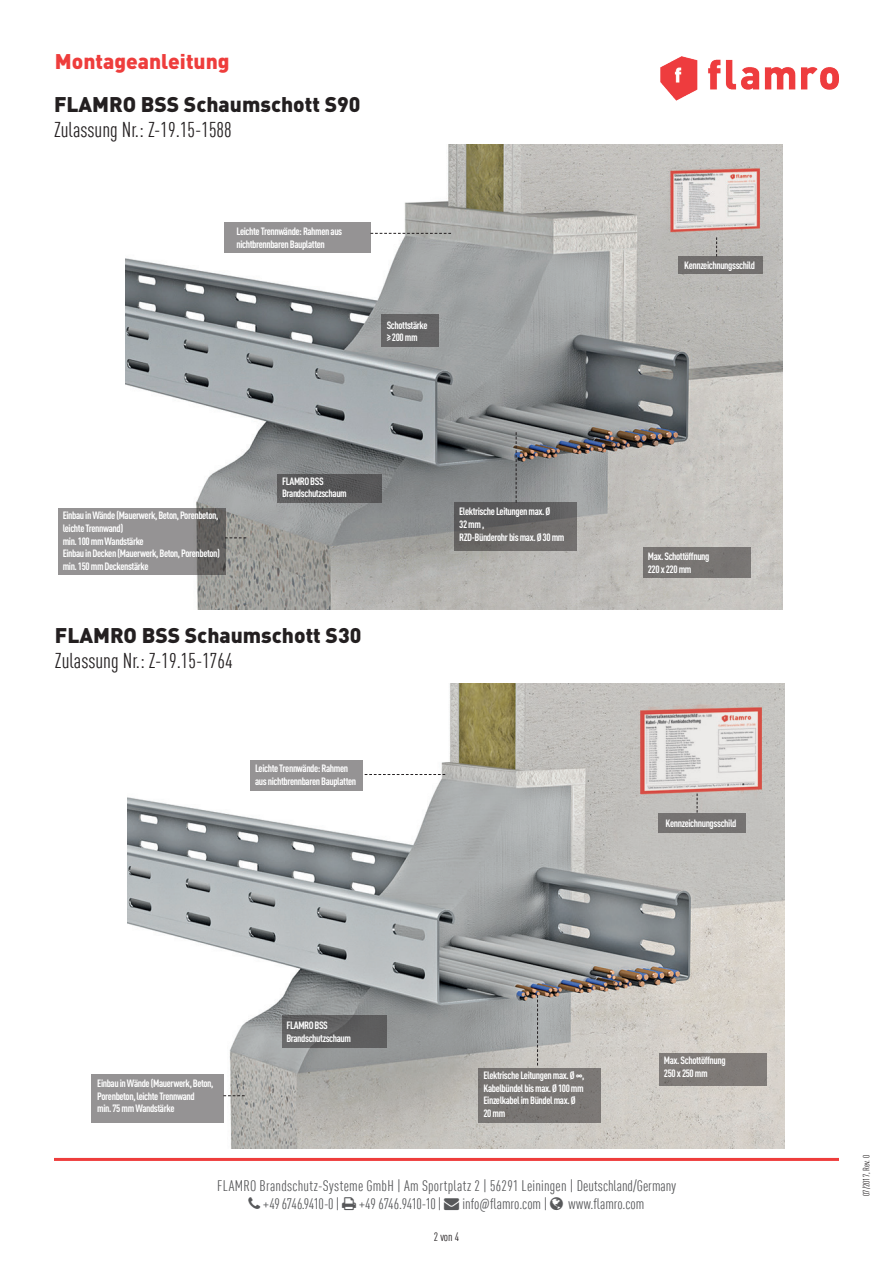
<style>
.page{position:relative;width:893px;height:1263px;background:#fff}
.page>*{position:absolute;margin:0;border:0;box-sizing:border-box;transform-origin:0 0}
.t1{font:condensed 21px "DIN Pro";color:#231f20}
.t2{font:900 21px "DIN Pro";color:#231f20}
.t3{font:900 21px "DIN Pro";color:#ee3d3c}
.t4{font:condensed 15px/18px "DIN Pro";letter-spacing:.01em;color:#57585a}
.t5{font:condensed 15px "DIN Pro";letter-spacing:-.01em;color:#57585a}
.t6{font:condensed 12px "DIN Pro";color:#231f20}
.t7{font:700 condensed 10.5px/12.6px "DIN Pro";letter-spacing:-.04em;color:#fff}
.t8{font:condensed 9px "DIN Pro";color:#231f20}
</style>
<div class="page">
<hr style="left:54px;top:1158px;width:785px;height:3px;background:#ee3d3c">
<img style="left:660px;top:56px;width:179px;height:44px">
<img style="left:126px;top:144px;width:657px;height:465px">
<svg style="left:716px;top:237px;width:1px;height:19px"></svg>
<div style="left:678px;top:257px;width:85px;height:17px;background:#726f6e"></div>
<svg style="left:225px;top:537px;width:21px;height:1px"></svg>
<svg style="left:516px;top:432px;width:1px;height:71px"></svg>
<div style="left:277px;top:474px;width:104px;height:29px;background:#575758"></div>
<div style="left:454px;top:503px;width:123px;height:48px;background:linear-gradient(to right,#5c5b5b,#6f6d6c)"></div>
<svg style="left:58px;top:509px;width:167px;height:66px;background:#8c8a8a"></svg>
<div style="left:643px;top:547px;width:107px;height:31px;background:#787572"></div>
<svg style="left:370px;top:233px;width:81px;height:1px"></svg>
<div style="left:224px;top:222px;width:146px;height:31px;background:#959394"></div>
<div style="left:381px;top:314px;width:58px;height:33px;background:#656465"></div>
<img style="left:128px;top:684px;width:656px;height:465px">
<svg style="left:697px;top:793px;width:1px;height:20px"></svg>
<div style="left:659px;top:813px;width:87px;height:19px;background:#757371"></div>
<div style="left:282px;top:1015px;width:104px;height:33px;background:#5e5e5f"></div>
<svg style="left:537px;top:995px;width:1px;height:70px"></svg>
<div style="left:478px;top:1068px;width:123px;height:54px;background:#797673"></div>
<svg style="left:223px;top:1095px;width:22px;height:1px"></svg>
<div style="left:91px;top:1074px;width:132px;height:49px;background:#959394"></div>
<div style="left:659px;top:1053px;width:108px;height:32px;background:#807b78"></div>
<svg style="left:365px;top:774px;width:80px;height:1px"></svg>
<div style="left:250px;top:760px;width:113px;height:30px;background:#959394"></div>
<h1 class="t3" style="left:55px;top:45px;width:176px">Montageanleitung</h1>
<h1 class="t2" style="left:54px;top:87px;width:308px">FLAMRO BSS Schaumschott S90</h1>
<h1 class="t1" style="left:54px;top:115px;width:179px">Zulassung Nr.: Z-19.15-1588</h1>
<p class="t7" style="left:236px;top:224px;width:107px">Leichte Trennwände: Rahmen aus nichtbrennbaren Bauplatten</p>
<p class="t7" style="left:387px;top:318px;width:42px">Schottstärke ≥ 200 mm</p>
<p class="t7" style="left:63px;top:509px;width:159px">Einbau in Wände (Mauerwerk, Beton, Porenbeton, leichte Trennwand)<br>min. 100 mm Wandstärke<br>Einbau in Decken (Mauerwerk, Beton, Porenbeton) min. 150 mm Deckenstärke</p>
<p class="t7" style="left:282px;top:474px;width:66px">FLAMRO BSS<br>Brandschutzschaum</p>
<h1 class="t2" style="left:55px;top:619px;width:308px">FLAMRO BSS Schaumschott S30</h1>
<h1 class="t1" style="left:55px;top:646px;width:179px">Zulassung Nr.: Z-19.15-1764</h1>
<p class="t7" style="left:255px;top:761px;width:103px">Leichte Trennwände: Rahmen aus nichtbrennbaren Bauplatten</p>
<p class="t7" style="left:459px;top:505px;width:107px">Elektrische Leitungen max. Ø<br>32 mm ,<br>RZD-Bünderohr bis max. Ø 30 mm</p>
<p class="t7" style="left:684px;top:258px;width:72px">Kennzeichnungsschild</p>
<p class="t7" style="left:648px;top:549px;width:63px">Max. Schottöffnung<br>220 x 220 mm</p>
<p class="t7" style="left:666px;top:816px;width:72px">Kennzeichnungsschild</p>
<p class="t7" style="left:97px;top:1076px;width:118px">Einbau in Wände (Mauerwerk, Beton,<br>Porenbeton, leichte Trennwand<br>min. 75 mm Wandstärke</p>
<p class="t7" style="left:286px;top:1018px;width:66px">FLAMRO BSS<br>Brandschutzschaum</p>
<p class="t7" style="left:483px;top:1068px;width:102px">Elektrische Leitungen max. Ø ∞,<br>Kabelbündel bis max. Ø 100 mm<br>Einzelkabel im Bündel max. Ø<br>20 mm</p>
<p class="t7" style="left:664px;top:1054px;width:63px">Max. Schottöffnung<br>250 x 250 mm</p>
<h2 class="t4" style="left:263px;top:1176px;width:414px;text-indent:-46px">FLAMRO Brandschutz-Systeme GmbH | Am Sportplatz 2 | 56291 Leiningen | Deutschland/Germany +49 6746.9410-0 |</h2>
<h2 class="t5" style="left:359px;top:1193px;width:190px">+49 6746.9410-10 | → info@flamro.com |</h2>
<h2 class="t4" style="left:568px;top:1194px;width:78px">www.flamro.com</h2>
<p class="t6" style="left:434px;top:1228px;width:27px">2 von 4</p>
<p class="t8" style="left:860px;top:1196px;width:43px;rotate:-90deg">07/2017, Rev. 0</p>
</div>
